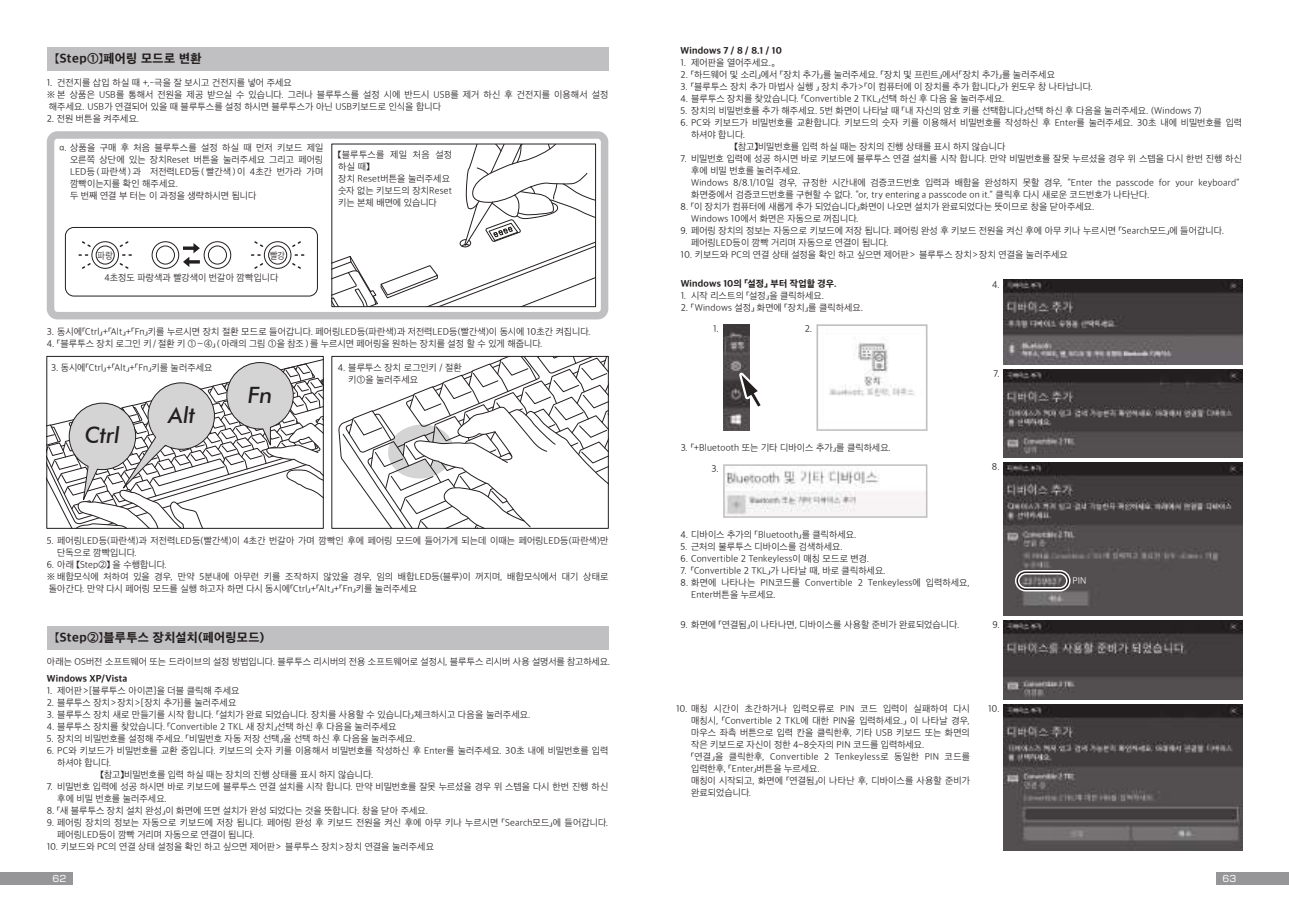
<style>
.page{position:relative;width:1289px;height:919px;background:#fff}
.page>*{position:absolute;margin:0;border:0;box-sizing:border-box;transform-origin:0 0}
.t1{font:italic 500 22.5px "Futura BT";letter-spacing:-.01em;color:#241f1f}
.t2{font:12px "MPSD Gothic Neo 1 Koc EB";letter-spacing:.03em;color:#241f1f}
.t3{font:9px/12px "MPSD Gothic Neo 1 Koc L";letter-spacing:.01em;color:#241f1f}
.t4{font:9px "MPSD Gothic Neo 1 Koc EB";letter-spacing:.02em;color:#241f1f}
.t5{font:9px "Shin Go Pr 6 N";color:#fff}
.t6{font:9px "MPSD Gothic Neo 1 Koc L";letter-spacing:.01em;color:#241f1f;scale:.9 1}
.t7{font:9px "MPSD Gothic Neo 1 Koc L";color:#fff}
</style>
<div class="page">
<img style="left:1003px;top:280px;width:239px;height:84px">
<img style="left:1003px;top:369px;width:239px;height:89px">
<img style="left:1003px;top:620px;width:239px;height:79px">
<img style="left:1003px;top:704px;width:239px;height:146px">
<img style="left:1003px;top:463px;width:239px;height:152px">
<div style="left:1015px;top:570px;width:55px;height:21px;border:4px solid #fff;border-radius:9px"></div>
<div style="left:1016px;top:571px;width:53px;height:19px;border:2px solid #241f1f;border-radius:9px"></div>
<img style="left:723px;top:324px;width:26px;height:107px">
<svg style="left:733px;top:360px;width:28px;height:53px"></svg>
<svg style="left:816px;top:324px;width:111px;height:107px"></svg>
<svg style="left:723px;top:464px;width:204px;height:53px"></svg>
<div style="left:1216px;top:872px;width:72px;height:12px;background:#969698"></div>
<svg style="left:47px;top:131px;width:561px;height:188px"></svg>
<div style="left:47px;top:47px;width:561px;height:23px;background:#c0bfc1"></div>
<div style="left:331px;top:144px;width:265px;height:163px;border:1px solid #241f1f"></div>
<div style="left:65px;top:227px;width:252px;height:69px;background:#fff;border-radius:9px"></div>
<div style="left:65px;top:227px;width:253px;height:69px;border:1px solid #241f1f;border-radius:9px"></div>
<div style="left:96px;top:245px;width:19px;height:19px;border:1px solid #241f1f;border-radius:50%"></div>
<div style="left:91px;top:241px;width:28px;height:28px;border:1px solid #241f1f;border-radius:50%"></div>
<svg style="left:79px;top:254px;width:9px;height:2px"></svg>
<svg style="left:82px;top:263px;width:9px;height:6px"></svg>
<svg style="left:82px;top:241px;width:9px;height:6px"></svg>
<svg style="left:123px;top:254px;width:8px;height:2px"></svg>
<svg style="left:119px;top:241px;width:10px;height:6px"></svg>
<svg style="left:119px;top:263px;width:10px;height:6px"></svg>
<div style="left:156px;top:245px;width:19px;height:19px;border:1px solid #241f1f;border-radius:50%"></div>
<div style="left:152px;top:241px;width:27px;height:28px;border:1px solid #241f1f;border-radius:50%"></div>
<div style="left:268px;top:245px;width:19px;height:19px;border:1px solid #241f1f;border-radius:50%"></div>
<div style="left:264px;top:241px;width:27px;height:28px;border:1px solid #241f1f;border-radius:50%"></div>
<svg style="left:251px;top:254px;width:9px;height:2px"></svg>
<svg style="left:254px;top:263px;width:10px;height:6px"></svg>
<svg style="left:254px;top:241px;width:10px;height:6px"></svg>
<svg style="left:295px;top:254px;width:9px;height:2px"></svg>
<svg style="left:292px;top:241px;width:9px;height:6px"></svg>
<svg style="left:292px;top:263px;width:9px;height:6px"></svg>
<div style="left:204px;top:241px;width:27px;height:28px;border:1px solid #241f1f;border-radius:50%"></div>
<div style="left:208px;top:245px;width:19px;height:19px;border:1px solid #241f1f;border-radius:50%"></div>
<svg style="left:183px;top:243px;width:17px;height:24px"></svg>
<svg style="left:339px;top:356px;width:270px;height:172px"></svg>
<div style="left:331px;top:356px;width:277px;height:172px;border:1px solid #241f1f"></div>
<svg style="left:47px;top:356px;width:277px;height:172px"></svg>
<div style="left:47px;top:626px;width:561px;height:23px;background:#c0bfc1"></div>
<div style="left:0;top:872px;width:72px;height:12px;background:#969698"></div>
<h2 class="t2" style="left:56px;top:52px;width:147px">【Step①】페어링 모드로 변환</h2>
<p class="t3" style="left:47px;top:76px;width:563px">1. 건전지를 삽입 하실 때 +,-극을 잘 보시고 건전지를 넣어 주세요<br>※ 본 상품은 USB를 통해서 전원을 제공 받으실 수 있습니다. 그러나 블루투스를 설정 시에 반드시 USB를 제거 하신 후 건전지를 이용해서 설정 해주세요. USB가 연결되어 있을 때 블루투스를 설정 하시면 블루투스가 아닌 USB키보드로 인식을 합니다</p>
<p class="t3" style="left:47px;top:112px;width:94px">2. 전원 버튼을 켜주세요.</p>
<p class="t3" style="left:70px;top:141px;width:255px;text-indent:-11px">α. 상품을 구매 후 처음 블루투스를 설정 하실 때 먼저 키보드 제일 오른쪽 상단에 있는 장치Reset 버튼을 눌러주세요 그리고 페어링<br>LED등（파란색）과 저전력LED등（빨간색）이 4초간 번가라 가며 깜빡이는지를 확인 해주세요.<br>두 번째 연결 부 터는 이 과정을 생략하시면 됩니다</p>
<p class="t3" style="left:338px;top:148px;width:115px">【블루투스를 제일 처음 설정 하실 때】<br>장치 Reset버튼을 눌러주세요 숫자 없는 키보드의 장치Reset 키는 본체 배면에 있습니다</p>
<p class="t6" style="left:98px;top:250px;width:18px">파랑</p>
<p class="t6" style="left:270px;top:250px;width:18px">빨강</p>
<p class="t3" style="left:104px;top:271px;width:175px">4초정도 파랑색과 빨강색이 번갈아 깜빡입니다</p>
<p class="t3" style="left:47px;top:325px;width:545px">3. 동시에「Ctrl」+「Alt」+「Fn」키를 누르시면 장치 절환 모드로 들어갑니다. 페어링LED등(파란색)과 저전력LED등(빨간색)이 동시에 10초간 켜집니다.</p>
<p class="t3" style="left:47px;top:337px;width:497px">4. 「블루투스 장치 로그인 키／절환 키 ①∼④」（아래의 그림 ①을 참조）를 누르시면 페어링을 원하는 장치를 설정 할 수 있게 해줍니다.</p>
<p class="t3" style="left:51px;top:361px;width:163px">3. 동시에「Ctrl」+「Alt」+「Fn」키를 눌러주세요</p>
<p class="t3" style="left:348px;top:361px;width:115px;text-indent:-11px">4. 블루투스 장치 로그인키 / 절환 키①을 눌러주세요</p>
<h1 class="t1" style="left:85px;top:421px;width:36px">Ctrl</h1>
<h1 class="t1" style="left:168px;top:401px;width:28px">Alt</h1>
<h1 class="t1" style="left:248px;top:381px;width:26px">Fn</h1>
<p class="t3" style="left:57px;top:534px;width:552px;text-indent:-11px">5. 페어링LED등(파란색)과 저전력LED등(빨간색)이 4초간 번갈아 가며 깜빡인 후에 페어링 모드에 들어가게 되는데 이때는 페어링LED등(파란색)만 단독으로 깜빡입니다.</p>
<p class="t3" style="left:47px;top:558px;width:563px">6. 아래 【Step②】 을 수행합니다.<br>※ 배합모식에 처하여 있을 경우, 만약 5분내에 아무런 키를 조작하지 않았을 경우, 임의 배합LED등(블루)이 꺼지며, 배합모식에서 대기 상태로 돌아간다. 만약 다시 페어링 모드를 실행 하고자 하면 다시 동시에「Ctrl」+「Alt」+「Fn」키를 눌러주세요</p>
<h2 class="t2" style="left:56px;top:631px;width:210px">【Step②】블루투스 장치설치(페어링모드)</h2>
<p class="t4" style="left:47px;top:673px;width:82px">Windows XP/Vista</p>
<p class="t3" style="left:47px;top:684px;width:194px">1. 제어판＞[블루투스 아이콘]을 더블 클릭해 주세요</p>
<p class="t3" style="left:47px;top:696px;width:191px">2. 블루투스 장치＞장치＞[장치 추가]를 눌러주세요</p>
<p class="t3" style="left:47px;top:708px;width:485px">3. 블루투스 장치 새로 만들기를 시작 합니다. 「설치가 완료 되었습니다. 장치를 사용할 수 있습니다」체크하시고 다음을 눌러주세요.</p>
<p class="t3" style="left:47px;top:720px;width:351px">4. 블루투스 장치를 찾았습니다. 「Convertible 2 TKL 새 장치」선택 하신 후 다음을 눌러주세요</p>
<p class="t3" style="left:47px;top:732px;width:370px">5. 장치의 비밀번호를 설정해 주세요. 「비밀번호 자동 저장 선택」을 선택 하신 후 다음을 눌러주세요.</p>
<p class="t3" style="left:47px;top:744px;width:563px">6. PC와 키보드가 비밀번호를 교환 중입니다. 키보드의 숫자 키를 이용해서 비밀번호를 작성하신 후 Enter를 눌러주세요. 30초 내에 비밀번호를 입력</p>
<p class="t3" style="left:57px;top:756px;width:56px">하셔야 합니다.</p>
<p class="t3" style="left:101px;top:768px;width:274px">【참고】비밀번호를 입력 하실 때는 장치의 진행 상태를 표시 하지 않습니다.</p>
<p class="t3" style="left:57px;top:780px;width:552px;text-indent:-11px">7. 비밀번호 입력에 성공 하시면 바로 키보드에 블루투스 연결 설치를 시작 합니다. 만약 비밀번호를 잘못 누르셨을 경우 위 스텝을 다시 한번 진행 하신 후에 비밀 번호를 눌러주세요.</p>
<p class="t3" style="left:47px;top:804px;width:383px">8. 「새 블루투스 장치 설치 완성」이 화면에 뜨면 설치가 완성 되었다는 것을 뜻합니다. 창을 닫아 주세요.</p>
<p class="t3" style="left:57px;top:816px;width:552px;text-indent:-11px">9. 페어링 장치의 정보는 자동으로 키보드에 저장 됩니다. 페어링 완성 후 키보드 전원을 켜신 후에 아무 키나 누르시면 「Search모드」에 들어갑니다. 페어링LED등이 깜빡 거리며 자동으로 연결이 됩니다.</p>
<p class="t3" style="left:47px;top:840px;width:389px">10. 키보드와 PC의 연결 상태 설정을 확인 하고 싶으면 제어판＞ 블루투스 장치＞장치 연결을 눌러주세요</p>
<p class="t3" style="left:47px;top:655px;width:565px">아래는 OS버전 소프트웨어 또는 드라이브의 설정 방법입니다. 블루투스 리시버의 전용 소프트웨어로 설정시, 블루투스 리시버 사용 설명서를 참고하세요.</p>
<p class="t5" style="left:53px;top:871px;width:15px">62</p>
<p class="t4" style="left:680px;top:45px;width:103px">Windows 7 / 8 / 8.1 / 10</p>
<p class="t3" style="left:680px;top:56px;width:100px">1. 제어판을 열어주세요.。</p>
<p class="t3" style="left:680px;top:68px;width:376px">2. 「하드웨어 및 소리」에서 「장치 추가」를 눌러주세요. 「장치 및 프린트」에서「장치 추가」를 눌러주세요</p>
<p class="t3" style="left:680px;top:80px;width:414px">3. 「블루투스 장치 추가 마법사 실행 」 장치 추가＞「이 컴퓨터에 이 장치를 추가 합니다」가 윈도우 창 나타납니다.</p>
<p class="t3" style="left:680px;top:92px;width:325px">4. 블루투스 장치를 찾았습니다. 「Convertible 2 TKL」선택 하신 후 다음 을 눌러주세요.</p>
<p class="t3" style="left:680px;top:104px;width:522px">5. 장치의 비밀번호를 추가 해주세요. 5번 화면이 나타날 때 「내 자신의 암호 키를 선택합니다」선택 하신 후 다음을 눌러주세요. (Windows 7)</p>
<p class="t3" style="left:680px;top:116px;width:563px">6. PC와 키보드가 비밀번호를 교환합니다. 키보드의 숫자 키를 이용해서 비밀번호를 작성하신 후 Enter를 눌러주세요. 30초 내에 비밀번호를 입력</p>
<p class="t3" style="left:691px;top:128px;width:56px">하셔야 합니다.</p>
<p class="t3" style="left:734px;top:140px;width:272px">【참고】비밀번호를 입력 하실 때는 장치의 진행 상태를 표시 하지 않습니다</p>
<p class="t3" style="left:691px;top:152px;width:552px;text-indent:-11px">7. 비밀번호 입력에 성공 하시면 바로 키보드에 블루투스 연결 설치를 시작 합니다. 만약 비밀번호를 잘못 누르셨을 경우 위 스텝을 다시 한번 진행 하신 후에 비밀 번호를 눌러주세요.<br>Windows 8/8.1/10일 경우, 규정한 시간내에 검증코드번호 입력과 배합을 완성하지 못할 경우, “Enter the passcode for your keyboard” 화면중에서 검증코드번호를 구현할 수 없다. “or, try entering a passcode on it.” 클릭후 다시 새로운 코드번호가 나타난다.</p>
<p class="t3" style="left:691px;top:200px;width:405px;text-indent:-11px">8. 「이 장치가 컴퓨터에 새롭게 추가 되었습니다」화면이 나오면 설치가 완료되었다는 뜻이므로 창을 닫아주세요.<br>Windows 10에서 화면은 자동으로 꺼집니다.</p>
<p class="t3" style="left:691px;top:224px;width:534px;text-indent:-11px">9. 페어링 장치의 정보는 자동으로 키보드에 저장 됩니다. 페어링 완성 후 키보드 전원을 켜신 후에 아무 키나 누르시면 「Search모드」에 들어갑니다. 페어링LED등이 깜빡 거리며 자동으로 연결이 됩니다.</p>
<p class="t3" style="left:680px;top:248px;width:389px">10. 키보드와 PC의 연결 상태 설정을 확인 하고 싶으면 제어판＞ 블루투스 장치＞장치 연결을 눌러주세요</p>
<p class="t3" style="left:992px;top:278px;width:9px">4.</p>
<p class="t4" style="left:680px;top:278px;width:157px">Windows 10의 「설정」 부터 작업할 경우.</p>
<p class="t3" style="left:680px;top:289px;width:145px">1. 시작 리스트의 「설정」을 클릭하세요.</p>
<p class="t3" style="left:680px;top:301px;width:184px">2. 「Windows 설정」 화면에 「장치」를 클릭하세요.</p>
<p class="t3" style="left:713px;top:323px;width:7px">1.</p>
<p class="t3" style="left:804px;top:323px;width:9px">2.</p>
<p class="t3" style="left:993px;top:367px;width:8px">7.</p>
<p class="t3" style="left:680px;top:441px;width:212px">3. 「+Bluetooth 또는 기타 디바이스 추가」를 클릭하세요.</p>
<p class="t3" style="left:711px;top:462px;width:9px">3.</p>
<p class="t3" style="left:680px;top:528px;width:177px">4. 디바이스 추가의 「Bluetooth」를 클릭하세요.</p>
<p class="t3" style="left:680px;top:540px;width:164px">5. 근처의 불루투스 디바이스를 검색하세요.</p>
<p class="t3" style="left:680px;top:552px;width:190px">6. Convertible 2 Tenkeyless이 매칭 모드로 변경.</p>
<p class="t3" style="left:680px;top:564px;width:206px">7. 「Convertible 2 TKL」가 나타날 때, 바로 클릭하세요.</p>
<p class="t3" style="left:691px;top:576px;width:280px;text-indent:-10px">8. 화면에 나타나는 PIN코드를 Convertible 2 Tenkeyless에 입력하세요,<br>Enter버튼을 누르세요.</p>
<p class="t3" style="left:680px;top:618px;width:280px">9. 화면에 「연결됨」이 나타나면, 디바이스를 사용할 준비가 완료되었습니다.</p>
<p class="t3" style="left:991px;top:460px;width:9px">8.</p>
<p class="t3" style="left:992px;top:618px;width:9px">9.</p>
<p class="t3" style="left:691px;top:702px;width:280px;text-indent:-15px">10. 매칭 시간이 초간하거나 입력오류로 PIN 코드 입력이 실패하여 다시 매칭시, 「Convertible 2 TKL에 대한 PIN을 입력하세요.」 이 나타날 경우, 마우스 좌측 버튼으로 입력 칸을 클릭한후, 기타 USB 키보드 또는 화면의 작은 키보드로 자신이 정한 4~8숫자의 PIN 코드를 입력하세요.<br>「연결」을 클릭한후, Convertible 2 Tenkeyless로 동일한 PIN 코드를 입력한후, 「Enter」버튼을 누르세요.<br>매칭이 시작되고, 화면에 「연결됨」이 나타난 후, 디바이스를 사용할 준비가 완료되었습니다.</p>
<p class="t3" style="left:988px;top:702px;width:13px">10.</p>
<p class="t7" style="left:1072px;top:575px;width:16px">PIN</p>
<p class="t5" style="left:1222px;top:871px;width:15px">63</p>
</div>
